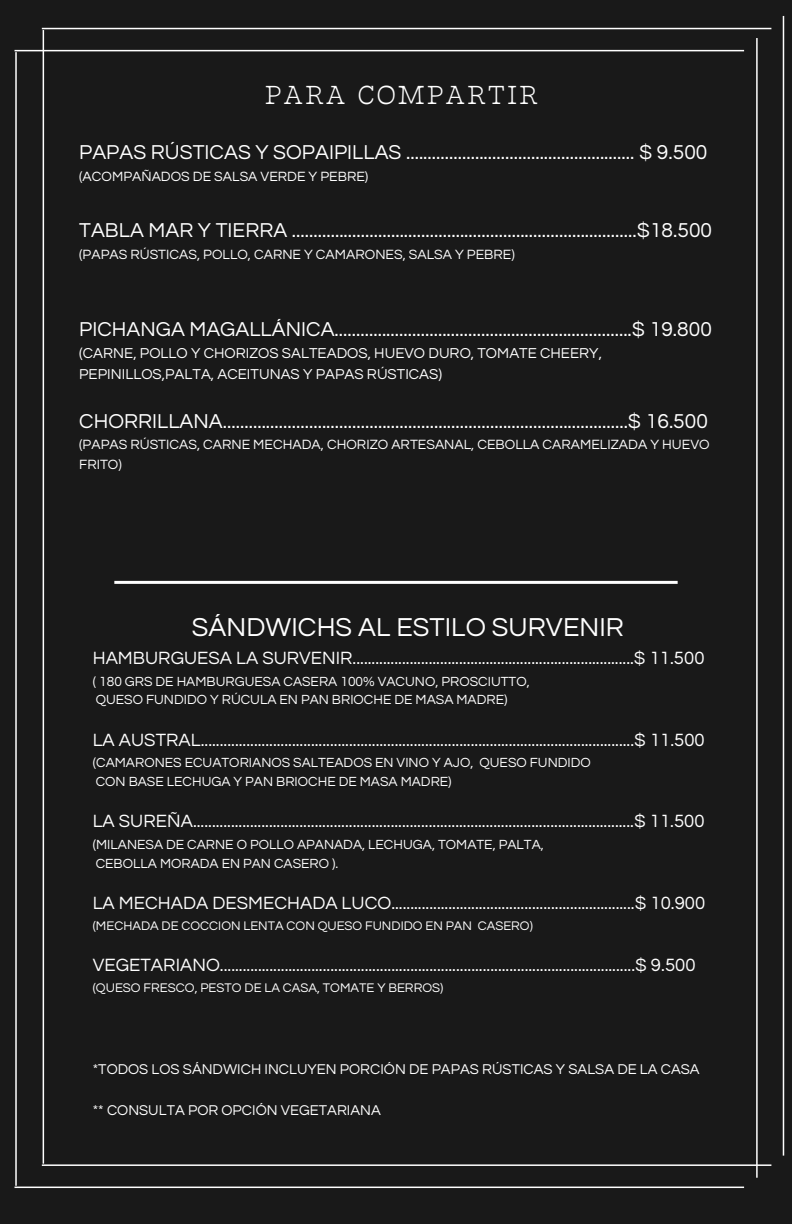
<style>
.page{position:relative;width:792px;height:1224px;background:#191919}
.page>*{position:absolute;margin:0;border:0;box-sizing:border-box;transform-origin:0 0}
.t1{font:300 28px "Tarif";letter-spacing:.095em;color:#fff}
.t2{font:27px "Questrial";letter-spacing:.005em;color:#fff}
.t3{font:20.9px "Questrial";letter-spacing:.005em;color:#fff}
.t4{font:18.5px "Questrial";letter-spacing:.005em;color:#fff}
.t5{font:14.9px/20.9px "Questrial";letter-spacing:.005em;color:#fff}
.t6{font:14.8px "Questrial";letter-spacing:.005em;color:#fff}
.t7{font:13.9px/19.4px "Questrial";letter-spacing:.005em;color:#fff}
.t8{font:13.8px/18.8px "Questrial";letter-spacing:.005em;color:#fff}
.t9{font:13px "Questrial";letter-spacing:.005em;color:#fff}
</style>
<div class="page">
<hr style="left:42px;top:28px;width:729px;height:1px;background:#fff">
<hr style="left:15px;top:50px;width:729px;height:1px;background:#fff">
<hr style="left:42px;top:1164px;width:729px;height:2px;background:#fff">
<hr style="left:15px;top:1187px;width:729px;height:1px;background:#fff">
<hr style="left:43px;top:30px;width:1px;height:1134px;background:#fff">
<hr style="left:15px;top:52px;width:2px;height:1134px;background:#fff">
<hr style="left:783px;top:16px;width:1px;height:1140px;background:#fff">
<hr style="left:756px;top:38px;width:2px;height:1140px;background:#fff">
<hr style="left:114px;top:581px;width:564px;height:3px;background:#fff">
<p class="t1" style="left:265px;top:79px;width:274px">PARA COMPARTIR</p>
<p class="t3" style="left:79px;top:142px;width:630px">PAPAS RÚSTICAS Y SOPAIPILLAS ..................................................... $ 9.500</p>
<p class="t7" style="left:79px;top:167px;width:291px">(ACOMPAÑADOS DE SALSA VERDE Y PEBRE)</p>
<p class="t3" style="left:79px;top:220px;width:634px">TABLA MAR Y TIERRA ................................................................................$18.500</p>
<p class="t7" style="left:79px;top:245px;width:437px">(PAPAS RÚSTICAS, POLLO, CARNE Y CAMARONES, SALSA Y PEBRE)</p>
<p class="t3" style="left:79px;top:319px;width:634px">PICHANGA MAGALLÁNICA.....................................................................$ 19.800</p>
<p class="t5" style="left:79px;top:343px;width:524px">(CARNE, POLLO Y CHORIZOS SALTEADOS, HUEVO DURO, TOMATE CHEERY,<br>PEPINILLOS,PALTA, ACEITUNAS Y PAPAS RÚSTICAS)</p>
<p class="t3" style="left:79px;top:410px;width:630px">CHORRILLANA..............................................................................................$ 16.500</p>
<p class="t7" style="left:79px;top:435px;width:632px">(PAPAS RÚSTICAS, CARNE MECHADA, CHORIZO ARTESANAL, CEBOLLA CARAMELIZADA Y HUEVO<br>FRITO)</p>
<h1 class="t2" style="left:192px;top:613px;width:433px">SÁNDWICHS AL ESTILO SURVENIR</h1>
<h2 class="t4" style="left:93px;top:649px;width:613px">HAMBURGUESA LA SURVENIR..........................................................................$ 11.500</h2>
<h2 class="t8" style="left:93px;top:672px;width:439px">( 180 GRS DE HAMBURGUESA CASERA 100% VACUNO, PROSCIUTTO,<br>QUESO FUNDIDO Y RÚCULA EN PAN BRIOCHE DE MASA MADRE)</h2>
<h2 class="t4" style="left:93px;top:731px;width:614px">LA AUSTRAL..................................................................................................................$ 11.500</h2>
<h2 class="t8" style="left:93px;top:754px;width:500px">(CAMARONES ECUATORIANOS SALTEADOS EN VINO Y AJO, QUESO FUNDIDO<br>CON BASE LECHUGA Y PAN BRIOCHE DE MASA MADRE)</h2>
<h2 class="t4" style="left:93px;top:812px;width:613px">LA SUREÑA....................................................................................................................$ 11.500</h2>
<h2 class="t8" style="left:93px;top:836px;width:453px">(MILANESA DE CARNE O POLLO APANADA, LECHUGA, TOMATE, PALTA,<br>CEBOLLA MORADA EN PAN CASERO ).</h2>
<h2 class="t4" style="left:93px;top:894px;width:614px">LA MECHADA DESMECHADA LUCO................................................................$ 10.900</h2>
<h2 class="t9" style="left:93px;top:920px;width:442px">(MECHADA DE COCCION LENTA CON QUESO FUNDIDO EN PAN CASERO)</h2>
<p class="t4" style="left:93px;top:956px;width:604px">VEGETARIANO.............................................................................................................$ 9.500</p>
<p class="t9" style="left:93px;top:981px;width:352px">(QUESO FRESCO, PESTO DE LA CASA, TOMATE Y BERROS)</p>
<h1 class="t6" style="left:93px;top:1062px;width:608px">*TODOS LOS SÁNDWICH INCLUYEN PORCIÓN DE PAPAS RÚSTICAS Y SALSA DE LA CASA</h1>
<h3 class="t6" style="left:93px;top:1103px;width:290px">** CONSULTA POR OPCIÓN VEGETARIANA</h3>
</div>
